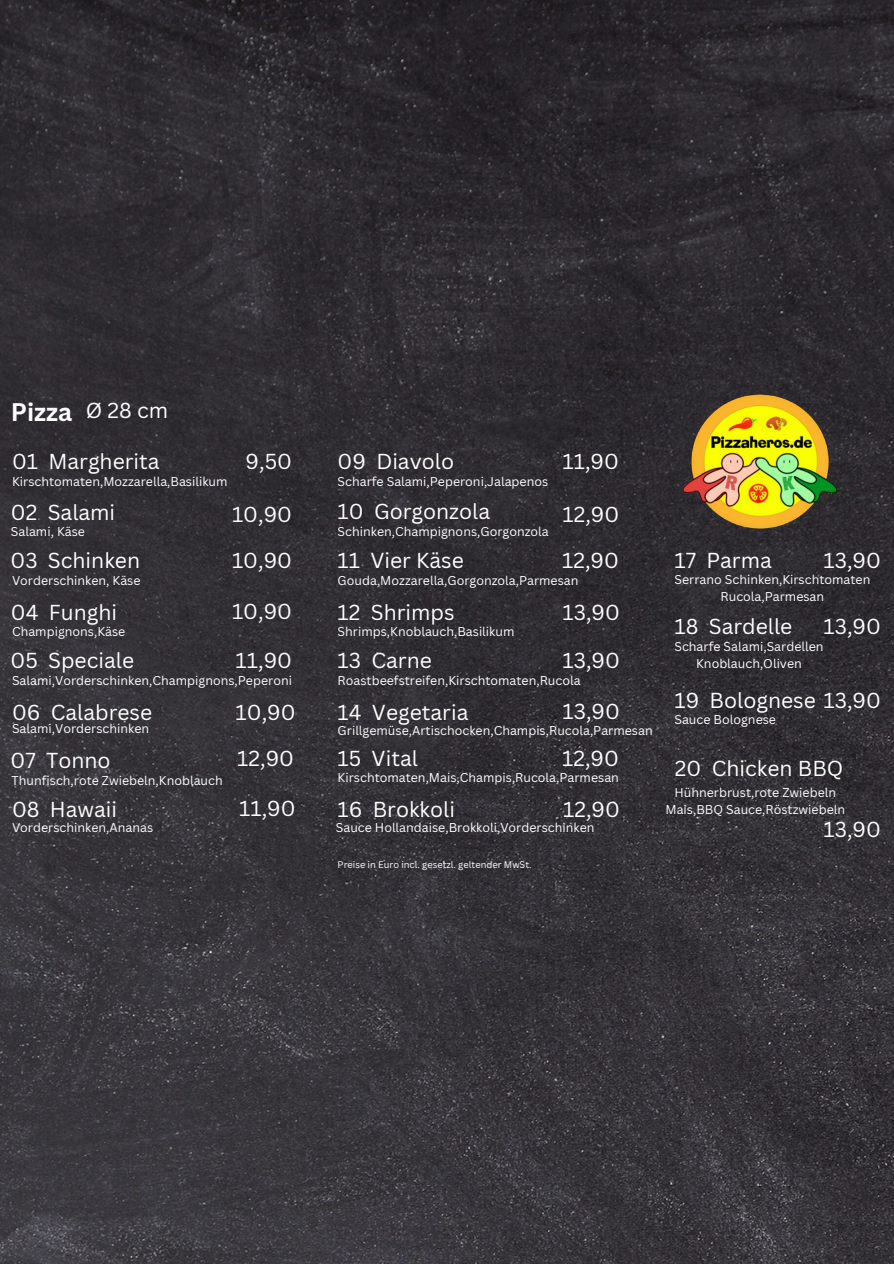
<style>
.page{position:relative;width:894px;height:1264px;background:#fff}
.page>*{position:absolute;margin:0;border:0;box-sizing:border-box;transform-origin:0 0}
.t1{font:700 24.75px "Canva Sans";color:#fff}
.t2{font:21.15px "Canva Sans";color:#fff}
.t3{font:12.45px/17.2px "Canva Sans";color:#fff;text-align:center}
.t4{font:9.3px "Canva Sans";color:#fff}
</style>
<div class="page">
<img style="left:0;top:0;width:893px;height:1263px">
<img style="left:652px;top:388px;width:212px;height:150px">
<h3 class="t2" style="left:86px;top:395px;width:84px">Ø 28 cm</h3>
<h2 class="t1" style="left:11px;top:395px;width:63px">Pizza</h2>
<h2 class="t2" style="left:12px;top:446px;width:149px">01 Margherita</h2>
<h3 class="t3" style="left:12px;top:472px;width:217px">Kirschtomaten,Mozzarella,Basilikum</h3>
<h2 class="t2" style="left:11px;top:498px;width:106px">02 Salami</h2>
<h2 class="t2" style="left:11px;top:545px;width:131px">03 Schinken</h2>
<h3 class="t2" style="left:11px;top:597px;width:108px">04 Funghi</h3>
<h2 class="t2" style="left:245px;top:446px;width:48px">9,50</h2>
<h3 class="t2" style="left:232px;top:499px;width:61px">10,90</h3>
<h2 class="t2" style="left:232px;top:545px;width:61px">10,90</h2>
<h2 class="t2" style="left:232px;top:597px;width:61px">10,90</h2>
<h2 class="t2" style="left:235px;top:645px;width:58px">11,90</h2>
<h3 class="t2" style="left:235px;top:697px;width:61px">10,90</h3>
<h2 class="t2" style="left:237px;top:743px;width:58px">12,90</h2>
<h3 class="t2" style="left:239px;top:793px;width:58px">11,90</h3>
<h2 class="t3" style="left:11px;top:522px;width:76px">Salami, Käse</h2>
<h2 class="t3" style="left:12px;top:571px;width:130px">Vorderschinken, Käse</h2>
<h3 class="t3" style="left:12px;top:622px;width:115px">Champignons,Käse</h3>
<h2 class="t2" style="left:11px;top:645px;width:125px">05 Speciale</h2>
<h2 class="t3" style="left:12px;top:671px;width:281px">Salami,Vorderschinken,Champignons,Peperoni</h2>
<h3 class="t2" style="left:12px;top:697px;width:142px">06 Calabrese</h3>
<h2 class="t3" style="left:12px;top:720px;width:139px">Salami,Vorderschinken</h2>
<p class="t2" style="left:11px;top:745px;width:102px">07 Tonno</p>
<h2 class="t3" style="left:12px;top:771px;width:213px">Thunfisch,rote Zwiebeln,Knoblauch</h2>
<h3 class="t2" style="left:12px;top:794px;width:107px">08 Hawaii</h3>
<h2 class="t3" style="left:12px;top:819px;width:143px">Vorderschinken,Ananas</h2>
<h2 class="t2" style="left:337px;top:446px;width:118px">09 Diavolo</h2>
<h2 class="t3" style="left:337px;top:472px;width:212px">Scharfe Salami,Peperoni,Jalapenos</h2>
<h2 class="t2" style="left:337px;top:496px;width:154px">10 Gorgonzola</h2>
<h3 class="t3" style="left:337px;top:522px;width:212px">Schinken,Champignons,Gorgonzola</h3>
<h2 class="t2" style="left:337px;top:545px;width:128px">11 Vier Käse</h2>
<h3 class="t3" style="left:337px;top:571px;width:242px">Gouda,Mozzarella,Gorgonzola,Parmesan</h3>
<h2 class="t2" style="left:337px;top:597px;width:118px">12 Shrimps</h2>
<h2 class="t3" style="left:337px;top:622px;width:178px">Shrimps,Knoblauch,Basilikum</h2>
<h2 class="t2" style="left:337px;top:645px;width:96px">13 Carne</h2>
<h3 class="t3" style="left:337px;top:671px;width:244px">Roastbeefstreifen,Kirschtomaten,Rucola</h3>
<h2 class="t2" style="left:337px;top:697px;width:132px">14 Vegetaria</h2>
<h2 class="t3" style="left:337px;top:722px;width:316px">Grillgemüse,Artischocken,Champis,Rucola,Parmesan</h2>
<h3 class="t2" style="left:337px;top:743px;width:82px">15 Vital</h3>
<h2 class="t3" style="left:337px;top:768px;width:283px">Kirschtomaten,Mais,Champis,Rucola,Parmesan</h2>
<h2 class="t2" style="left:337px;top:794px;width:119px">16 Brokkoli</h2>
<h3 class="t3" style="left:336px;top:818px;width:260px">Sauce Hollandaise,Brokkoli,Vorderschinken</h3>
<h2 class="t2" style="left:562px;top:446px;width:58px">11,90</h2>
<h3 class="t2" style="left:562px;top:499px;width:58px">12,90</h3>
<h2 class="t2" style="left:562px;top:545px;width:58px">12,90</h2>
<h2 class="t2" style="left:562px;top:597px;width:59px">13,90</h2>
<h2 class="t2" style="left:562px;top:645px;width:59px">13,90</h2>
<h3 class="t2" style="left:562px;top:696px;width:59px">13,90</h3>
<h2 class="t2" style="left:562px;top:743px;width:58px">12,90</h2>
<h3 class="t2" style="left:563px;top:794px;width:58px">12,90</h3>
<p class="t4" style="left:337px;top:857px;width:195px">Preise in Euro incl. gesetzl. geltender MwSt.</p>
<h2 class="t2" style="left:823px;top:545px;width:59px">13,90</h2>
<h2 class="t2" style="left:674px;top:545px;width:99px">17 Parma</h2>
<h3 class="t3" style="left:674px;top:570px;width:197px">Serrano Schinken,Kirschtomaten<br>Rucola,Parmesan</h3>
<h2 class="t2" style="left:674px;top:611px;width:119px">18 Sardelle</h2>
<h2 class="t3" style="left:674px;top:637px;width:150px">Scharfe Salami,Sardellen<br>Knoblauch,Oliven</h2>
<h3 class="t2" style="left:674px;top:685px;width:208px">19 Bolognese 13,90</h3>
<h2 class="t3" style="left:674px;top:710px;width:103px">Sauce Bolognese</h2>
<h2 class="t2" style="left:674px;top:753px;width:170px">20 Chicken BBQ</h2>
<h3 class="t3" style="left:665px;top:783px;width:181px">Hühnerbrust,rote Zwiebeln<br>Mais,BBQ Sauce,Röstzwiebeln</h3>
<h2 class="t2" style="left:823px;top:611px;width:59px">13,90</h2>
<h2 class="t2" style="left:823px;top:814px;width:59px">13,90</h2>
</div>
